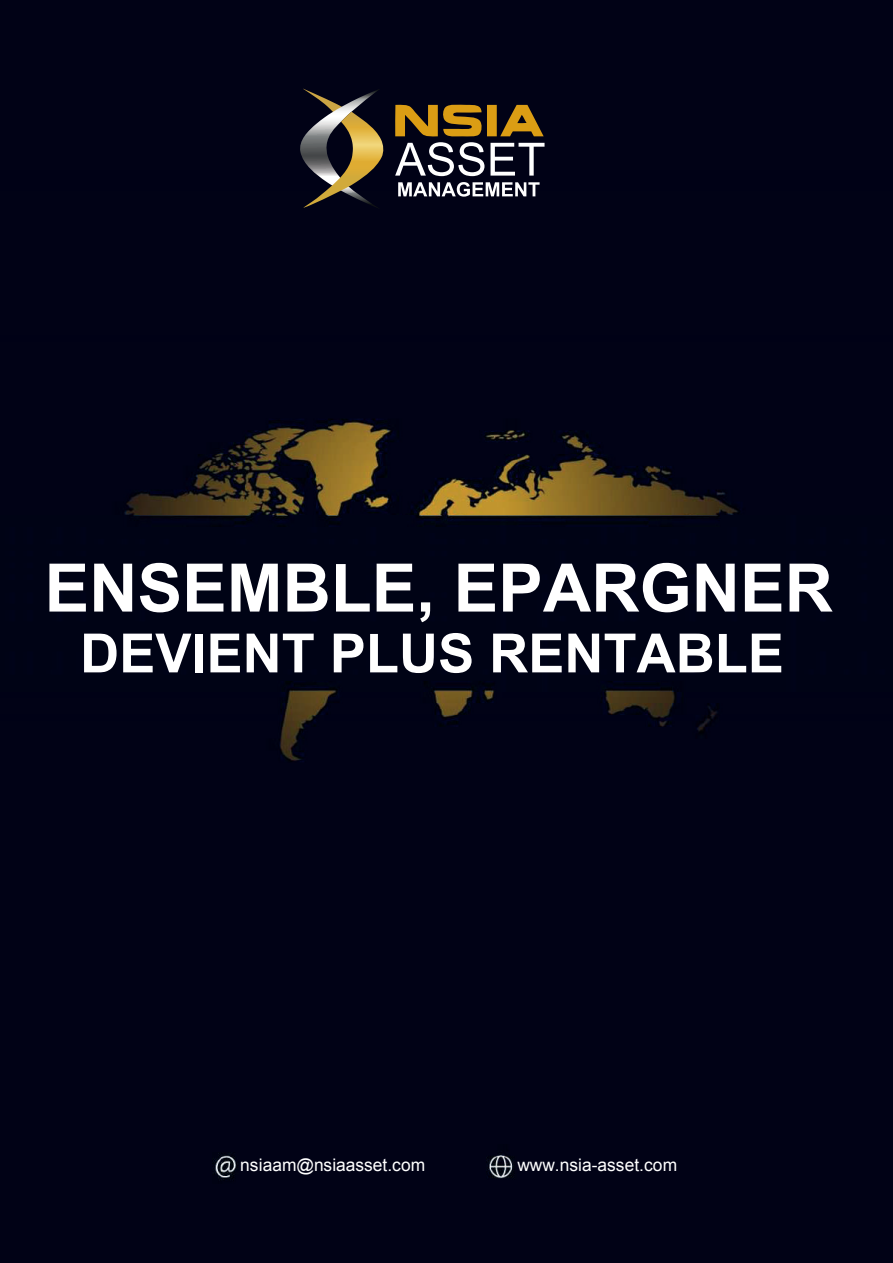
<style>
.page{position:relative;width:893px;height:1263px;background:#fff}
.page>*{position:absolute;margin:0;border:0;box-sizing:border-box;transform-origin:0 0}
.t1{font:700 66.9px "Arial";color:#fff}
.t2{font:700 54.15px "Arial";color:#fff}
.t3{font:17.4px "Arial";color:#fff}
</style>
<div class="page">
<img style="left:0;top:302px;width:893px;height:559px">
<div style="left:0;top:516px;width:893px;height:175px;background:#000315"></div>
<div style="left:0;top:861px;width:893px;height:402px;background:#010216"></div>
<div style="left:0;top:0;width:893px;height:302px;background:#010216"></div>
<img style="left:213px;top:1152px;width:26px;height:32px">
<img style="left:486px;top:1144px;width:31px;height:39px">
<svg style="left:298px;top:89px;width:86px;height:120px"></svg>
<svg style="left:395px;top:104px;width:149px;height:72px"></svg>
<svg style="left:398px;top:182px;width:141px;height:15px"></svg>
<h1 class="t1" style="left:45px;top:544px;width:790px">ENSEMBLE, EPARGNER</h1>
<h2 class="t2" style="left:80px;top:618px;width:705px">DEVIENT PLUS RENTABLE</h2>
<p class="t3" style="left:240px;top:1154px;width:186px">nsiaam@nsiaasset.com</p>
<p class="t3" style="left:517px;top:1154px;width:161px">www.nsia-asset.com</p>
</div>
